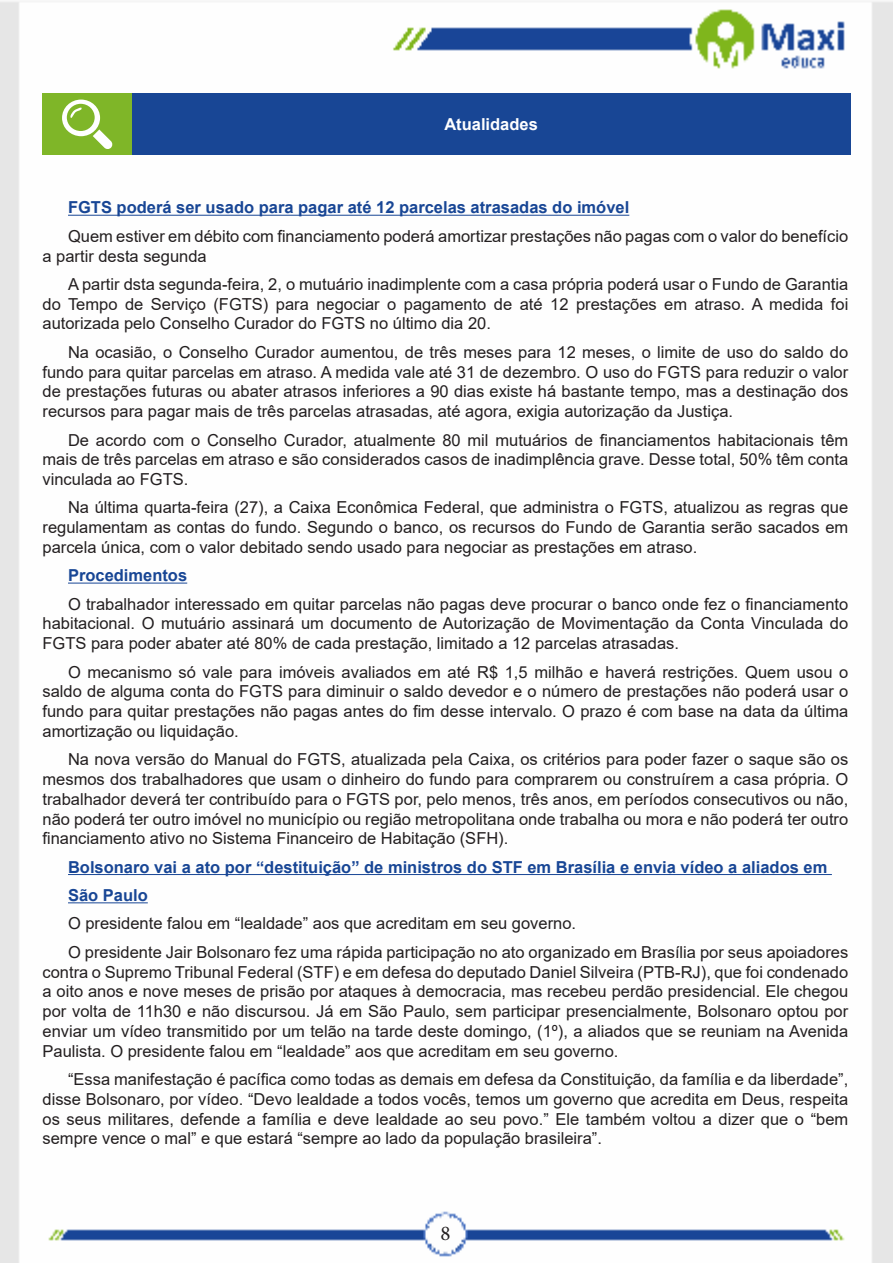
<style>
.page{position:relative;width:893px;height:1263px;background:#fff}
.page>*{position:absolute;margin:0;border:0;box-sizing:border-box;transform-origin:0 0}
.t1{font:21px "Minion Pro";color:#231f20}
.CENTRALIZAR{font:16.5px/19.8px "Arial";color:#231f20;text-align:justify}
.CENTRALIZAR-2{font:700 16.5px "Arial";color:#184695}
.Titulo_de_Caixa{font:700 16.5px "Arial";color:#fff}
</style>
<div class="page">
<img style="left:0;top:1px;width:893px;height:1262px">
<hr style="left:68px;top:215px;width:561px;height:1px;background:#184695">
<hr style="left:68px;top:583px;width:119px;height:1px;background:#184695">
<hr style="left:68px;top:874px;width:764px;height:1px;background:#184695">
<hr style="left:68px;top:902px;width:80px;height:1px;background:#184695">
<div style="left:43px;top:94px;width:89px;height:61px;background:#7fb628"></div>
<div style="left:132px;top:94px;width:718px;height:61px;background:#184695"></div>
<svg style="left:62px;top:100px;width:51px;height:49px"></svg>
<p class="Titulo_de_Caixa" style="left:444px;top:113px;width:95px">Atualidades</p>
<p class="CENTRALIZAR-2" style="left:68px;top:196px;width:563px">FGTS poderá ser usado para pagar até 12 parcelas atrasadas do imóvel</p>
<p class="CENTRALIZAR" style="left:43px;top:226px;width:807px;text-indent:26px">Quem estiver em débito com financiamento poderá amortizar prestações não pagas com o valor do benefício a partir desta segunda</p>
<p class="CENTRALIZAR" style="left:43px;top:274px;width:807px;text-indent:26px">A partir dsta segunda-feira, 2, o mutuário inadimplente com a casa própria poderá usar o Fundo de Garantia do Tempo de Serviço (FGTS) para negociar o pagamento de até 12 prestações em atraso. A medida foi autorizada pelo Conselho Curador do FGTS no último dia 20.</p>
<p class="CENTRALIZAR" style="left:43px;top:342px;width:807px;text-indent:26px">Na ocasião, o Conselho Curador aumentou, de três meses para 12 meses, o limite de uso do saldo do fundo para quitar parcelas em atraso. A medida vale até 31 de dezembro. O uso do FGTS para reduzir o valor de prestações futuras ou abater atrasos inferiores a 90 dias existe há bastante tempo, mas a destinação dos recursos para pagar mais de três parcelas atrasadas, até agora, exigia autorização da Justiça.</p>
<p class="CENTRALIZAR" style="left:43px;top:430px;width:807px;text-indent:26px">De acordo com o Conselho Curador, atualmente 80 mil mutuários de financiamentos habitacionais têm mais de três parcelas em atraso e são considerados casos de inadimplência grave. Desse total, 50% têm conta vinculada ao FGTS.</p>
<p class="CENTRALIZAR" style="left:43px;top:498px;width:807px;text-indent:26px">Na última quarta-feira (27), a Caixa Econômica Federal, que administra o FGTS, atualizou as regras que regulamentam as contas do fundo. Segundo o banco, os recursos do Fundo de Garantia serão sacados em parcela única, com o valor debitado sendo usado para negociar as prestações em atraso.</p>
<p class="CENTRALIZAR-2" style="left:68px;top:564px;width:121px">Procedimentos</p>
<p class="CENTRALIZAR" style="left:43px;top:594px;width:807px;text-indent:26px">O trabalhador interessado em quitar parcelas não pagas deve procurar o banco onde fez o financiamento habitacional. O mutuário assinará um documento de Autorização de Movimentação da Conta Vinculada do FGTS para poder abater até 80% de cada prestação, limitado a 12 parcelas atrasadas.</p>
<p class="CENTRALIZAR" style="left:43px;top:662px;width:807px;text-indent:26px">O mecanismo só vale para imóveis avaliados em até R$ 1,5 milhão e haverá restrições. Quem usou o saldo de alguma conta do FGTS para diminuir o saldo devedor e o número de prestações não poderá usar o fundo para quitar prestações não pagas antes do fim desse intervalo. O prazo é com base na data da última amortização ou liquidação.</p>
<p class="CENTRALIZAR" style="left:43px;top:749px;width:807px;text-indent:26px">Na nova versão do Manual do FGTS, atualizada pela Caixa, os critérios para poder fazer o saque são os mesmos dos trabalhadores que usam o dinheiro do fundo para comprarem ou construírem a casa própria. O trabalhador deverá ter contribuído para o FGTS por, pelo menos, três anos, em períodos consecutivos ou não, não poderá ter outro imóvel no município ou região metropolitana onde trabalha ou mora e não poderá ter outro financiamento ativo no Sistema Financeiro de Habitação (SFH).</p>
<p class="CENTRALIZAR-2" style="left:68px;top:855px;width:761px">Bolsonaro vai a ato por “destituição” de ministros do STF em Brasília e envia vídeo a aliados em</p>
<p class="CENTRALIZAR-2" style="left:68px;top:884px;width:81px">São Paulo</p>
<p class="CENTRALIZAR" style="left:68px;top:913px;width:510px">O presidente falou em “lealdade” aos que acreditam em seu governo.</p>
<p class="CENTRALIZAR" style="left:43px;top:942px;width:807px;text-indent:26px">O presidente Jair Bolsonaro fez uma rápida participação no ato organizado em Brasília por seus apoiadores contra o Supremo Tribunal Federal (STF) e em defesa do deputado Daniel Silveira (PTB-RJ), que foi condenado a oito anos e nove meses de prisão por ataques à democracia, mas recebeu perdão presidencial. Ele chegou por volta de 11h30 e não discursou. Já em São Paulo, sem participar presencialmente, Bolsonaro optou por enviar um vídeo transmitido por um telão na tarde deste domingo, (1º), a aliados que se reuniam na Avenida Paulista. O presidente falou em “lealdade” aos que acreditam em seu governo.</p>
<p class="CENTRALIZAR" style="left:43px;top:1069px;width:807px;text-indent:26px">“Essa manifestação é pacífica como todas as demais em defesa da Constituição, da família e da liberdade”, disse Bolsonaro, por vídeo. “Devo lealdade a todos vocês, temos um governo que acredita em Deus, respeita os seus militares, defende a família e deve lealdade ao seu povo.” Ele também voltou a dizer que o “bem sempre vence o mal” e que estará “sempre ao lado da população brasileira”.</p>
<p class="t1" style="left:440px;top:1219px;width:12px">8</p>
</div>
